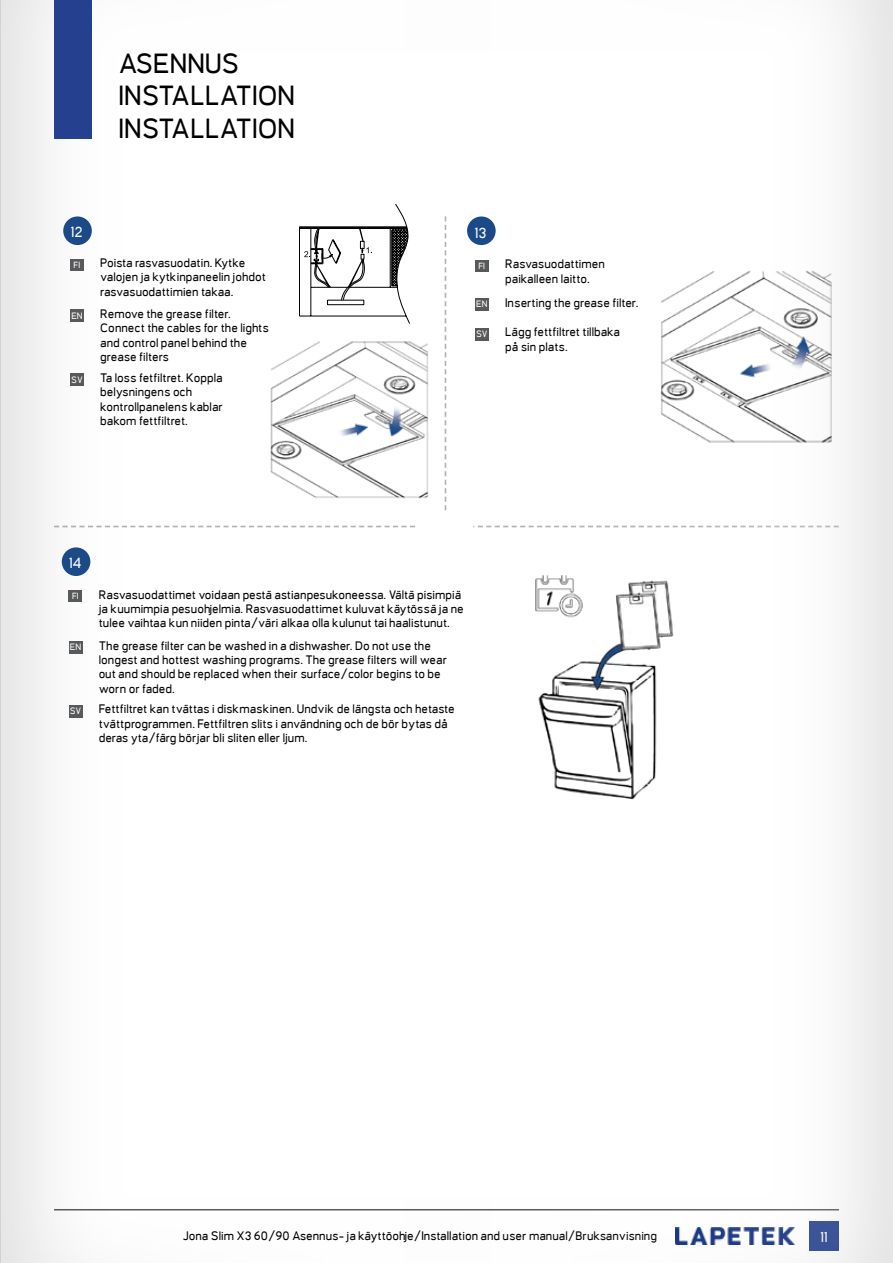
<style>
.page{position:relative;width:893px;height:1263px;background:#fff}
.page>*{position:absolute;margin:0;border:0;box-sizing:border-box;transform-origin:0 0}
.t1{font:700 27px/32.4px "Orcin Sans";color:#000}
.t2{font:700 14.4px "Orcin Sans";color:#fff}
.t3{font:700 14.1px "Orcin Sans";color:#fff}
.t4{font:700 12px/14.4px "Orcin Sans";color:#000}
.t5{font:700 9px "Orcin Sans";color:#fff}
.t6{font:700 8.7px "Orcin Sans";color:#fff}
</style>
<div class="page">
<div style="left:0;top:0;width:893px;height:1263px;background:#000;opacity:.56"></div>
<div style="left:54px;top:0;width:37px;height:138px;background:#25408f"></div>
<hr style="left:0;top:0;width:3px;height:1263px;background:#000;opacity:.56">
<div style="left:119px;top:54px;width:331px;height:87px;background:#fff"></div>
<div style="left:63px;top:216px;width:29px;height:29px;background:#1c4a88;border-radius:50%"></div>
<div style="left:62px;top:547px;width:28px;height:29px;background:#1c4a88;border-radius:50%"></div>
<div style="left:467px;top:216px;width:29px;height:29px;background:#1c4a88;border-radius:50%"></div>
<img style="left:257px;top:322px;width:186px;height:187px">
<img style="left:644px;top:255px;width:204px;height:203px">
<svg style="left:299px;top:203px;width:112px;height:121px"></svg>
<div style="left:70px;top:259px;width:13px;height:11px;background:#58595b"></div>
<div style="left:70px;top:310px;width:14px;height:12px;background:#58595b"></div>
<div style="left:70px;top:373px;width:14px;height:13px;background:#58595b"></div>
<div style="left:69px;top:590px;width:13px;height:12px;background:#58595b"></div>
<div style="left:69px;top:641px;width:13px;height:12px;background:#58595b"></div>
<div style="left:69px;top:705px;width:13px;height:12px;background:#58595b"></div>
<div style="left:475px;top:260px;width:13px;height:12px;background:#58595b"></div>
<div style="left:475px;top:298px;width:14px;height:12px;background:#58595b"></div>
<div style="left:475px;top:328px;width:14px;height:12px;background:#58595b"></div>
<img style="left:467px;top:548px;width:224px;height:278px">
<p class="t2" style="left:71px;top:224px;width:14px">12</p>
<h1 class="t1" style="left:119px;top:47px;width:178px">ASENNUS<br>INSTALLATION<br>INSTALLATION</h1>
<p class="t6" style="left:74px;top:259px;width:8px">FI</p>
<p class="t4" style="left:100px;top:256px;width:167px">Poista rasvasuodatin. Kytke valojen ja kytkinpaneelin johdot rasvasuodattimien takaa.</p>
<p class="t5" style="left:71px;top:310px;width:13px">EN</p>
<p class="t4" style="left:100px;top:307px;width:170px">Remove the grease filter.<br>Connect the cables for the lights and control panel behind the grease filters</p>
<p class="t5" style="left:71px;top:374px;width:13px">SV</p>
<p class="t4" style="left:100px;top:370px;width:124px">Ta loss fetfiltret. Koppla belysningens och kontrollpanelens kablar bakom fettfiltret.</p>
<p class="t2" style="left:475px;top:224px;width:14px">13</p>
<p class="t6" style="left:478px;top:261px;width:8px">FI</p>
<p class="t4" style="left:505px;top:257px;width:101px">Rasvasuodattimen paikalleen laitto.</p>
<p class="t5" style="left:476px;top:299px;width:13px">EN</p>
<p class="t4" style="left:505px;top:295px;width:135px">Inserting the grease filter.</p>
<p class="t5" style="left:476px;top:329px;width:13px">SV</p>
<p class="t4" style="left:505px;top:325px;width:117px">Lägg fettfiltret tillbaka på sin plats.</p>
<p class="t2" style="left:69px;top:555px;width:15px">14</p>
<p class="t6" style="left:72px;top:591px;width:8px">FI</p>
<p class="t4" style="left:99px;top:587px;width:366px">Rasvasuodattimet voidaan pestä astianpesukoneessa. Vältä pisimpiä ja kuumimpia pesuohjelmia. Rasvasuodattimet kuluvat käytössä ja ne tulee vaihtaa kun niiden pinta/väri alkaa olla kulunut tai haalistunut.</p>
<p class="t5" style="left:70px;top:642px;width:13px">EN</p>
<p class="t4" style="left:99px;top:638px;width:350px">The grease filter can be washed in a dishwasher. Do not use the longest and hottest washing programs. The grease filters will wear out and should be replaced when their surface/color begins to be worn or faded.</p>
<p class="t5" style="left:70px;top:706px;width:13px">SV</p>
<p class="t4" style="left:99px;top:702px;width:357px">Fettfiltret kan tvättas i diskmaskinen. Undvik de längsta och hetaste tvättprogrammen. Fettfiltren slits i användning och de bör bytas då deras yta/färg börjar bli sliten eller ljum.</p>
<p class="t4" style="left:182px;top:1228px;width:476px">Jona Slim X3 60/90 Asennus- ja käyttöohje/Installation and user manual/Bruksanvisning</p>
<p class="t3" style="left:820px;top:1229px;width:9px">11</p>
</div>
